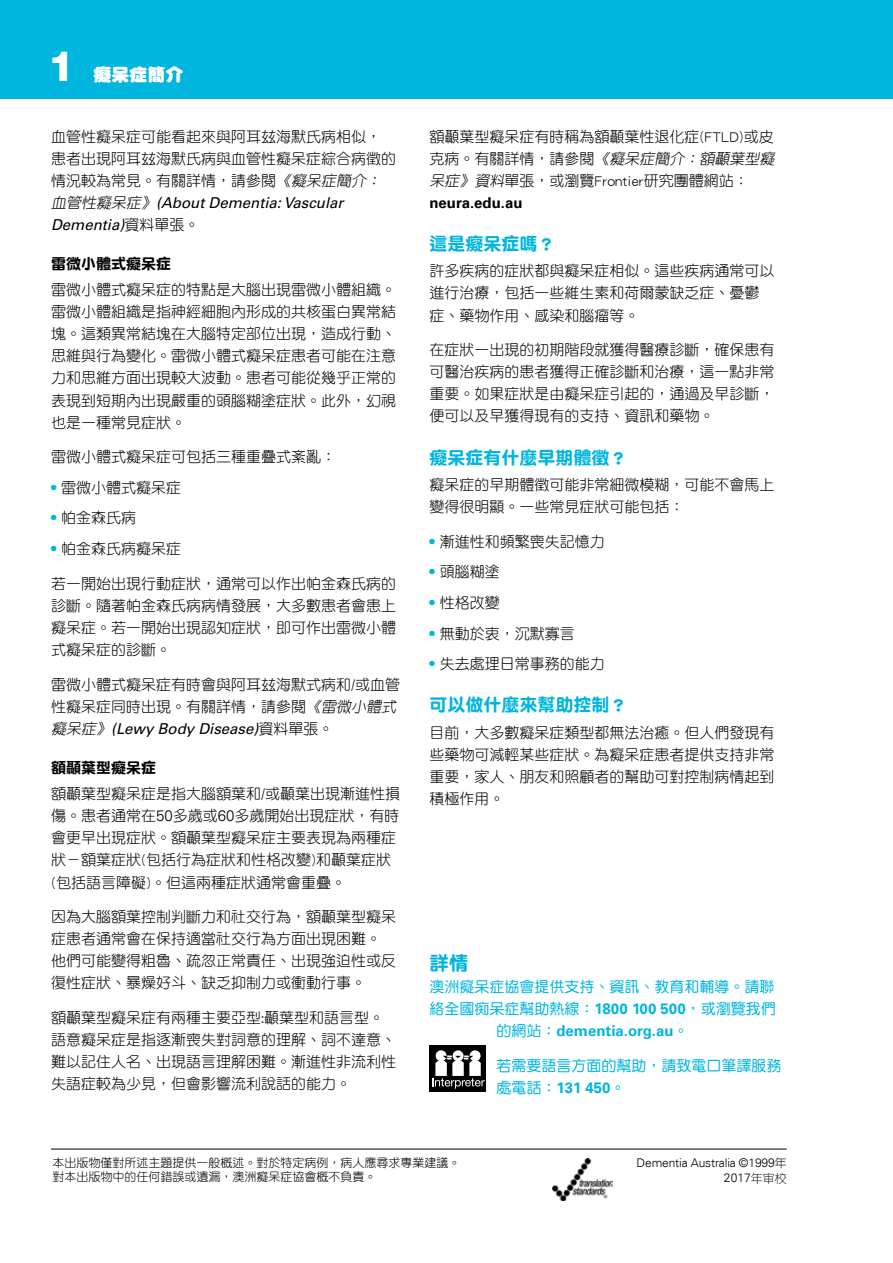
<style>
.page{position:relative;width:893px;height:1263px;background:#fff}
.page>*{position:absolute;margin:0;border:0;box-sizing:border-box;transform-origin:0 0}
.t1{font:800 42px "Helvetica Neue LT";color:#fff}
.t2{font:19.5px "DF Yuan Std W9";color:#00b6de}
.t3{font:18px "DF Yuan Std W9";color:#00b6de}
.t4{font:18px "DF Yuan Std W12";color:#fff}
.t5{font:15px/22px "DF Yuan Std W3";color:#000}
.t6{font:italic 15px/22px "Univers LT Std";color:#000}
.t7{font:15px/22px "DF Yuan Std W5";color:#00b6de}
.t8{font:700 15px "Univers LT Std";color:#00b6de}
.t9{font:15px "DF Yuan Std W9";color:#000}
.t10{font:700 15px "Univers LT Std";color:#000}
.t11{font:12px/14.4px "DF Yuan Std W3";color:#000}
.t12{font:300 12px/14.4px "Univers";letter-spacing:-.01em;color:#000;text-align:right}
.s1{font-style:italic}
.s2{font-family:"DF Yuan Std W3"}
.s3{font-family:"DF Yuan Std W3";font-style:normal}
.s4{font-family:"Univers LT Std";font-weight:700;color:#00b6de}
.s5{font-family:"Univers";font-weight:300}
.s6{font-family:"Univers LT Std";font-weight:700}
.s7{font-family:"DF Yuan Std W5";font-weight:400}
.s8{font-family:"DF Yuan Std W3";font-weight:400}
.s9{font-family:"ST Yuanti TC Light";font-weight:400}
</style>
<div class="page">
<hr style="left:51px;top:1149px;width:736px;height:1px;background:#000">
<div style="left:0;top:0;width:893px;height:99px;background:#00b6de"></div>
<div style="left:429px;top:1046px;width:57px;height:46px;background:#000"></div>
<div style="left:470px;top:1050px;width:11px;height:11px;background:#fff;border-radius:50%"></div>
<div style="left:436px;top:1050px;width:11px;height:11px;background:#fff;border-radius:50%"></div>
<div style="left:453px;top:1050px;width:11px;height:11px;background:#fff;border-radius:50%"></div>
<svg style="left:432px;top:1055px;width:53px;height:34px"></svg>
<img style="left:553px;top:1159px;width:60px;height:41px">
<h1 class="t1" style="left:48px;top:41px;width:28px">1</h1>
<p class="t4" style="left:94px;top:65px;width:91px">癡呆症簡介</p>
<p class="t5" style="left:51px;top:125px;width:346px">血管性癡呆症可能看起來與阿耳玆海默氏病相似，患者出現阿耳玆海默氏病與血管性癡呆症綜合病徵的情況較為常見。有關詳情，請參閱<span class="s1">《癡呆症簡介：</span></p>
<p class="t6" style="left:51px;top:192px;width:294px"><span class="s2">血管性癡呆症》</span>(About Dementia: Vascular<br>Dementia)<span class="s3">資料單張。</span></p>
<p class="t9" style="left:51px;top:255px;width:121px">雷微小體式癡呆症</p>
<p class="t5" style="left:51px;top:279px;width:346px;text-align:justify">雷微小體式癡呆症的特點是大腦出現雷微小體組織。雷微小體組織是指神經細胞內形成的共核蛋白異常結塊。這類異常結塊在大腦特定部位出現，造成行動、思維與行為變化。雷微小體式癡呆症患者可能在注意力和思維方面出現較大波動。患者可能從幾乎正常的表現到短期內出現嚴重的頭腦糊塗症狀。此外，幻視也是一種常見症狀。</p>
<p class="t5" style="left:51px;top:446px;width:286px">雷微小體式癡呆症可包括三種重疊式紊亂：</p>
<p class="t5" style="left:51px;top:476px;width:132px"><span class="s4">•</span> 雷微小體式癡呆症</p>
<p class="t5" style="left:51px;top:507px;width:87px"><span class="s4">•</span> 帕金森氏病</p>
<p class="t5" style="left:51px;top:537px;width:132px"><span class="s4">•</span> 帕金森氏病癡呆症</p>
<p class="t5" style="left:51px;top:572px;width:346px;text-align:justify">若一開始出現行動症狀，通常可以作出帕金森氏病的診斷。隨著帕金森氏病病情發展，大多數患者會患上癡呆症。若一開始出現認知症狀，即可作出雷微小體式癡呆症的診斷。</p>
<p class="t5" style="left:51px;top:673px;width:351px">雷微小體式癡呆症有時會與阿耳玆海默式病和/或血管性癡呆症同時出現。有關詳情，請參閱<span class="s1">《雷微小體式</span></p>
<p class="t6" style="left:51px;top:718px;width:284px"><span class="s2">癡呆症》</span>(Lewy Body Disease)<span class="s3">資料單張。</span></p>
<p class="t9" style="left:51px;top:759px;width:106px">額顳葉型癡呆症</p>
<p class="t5" style="left:51px;top:783px;width:351px">額顳葉型癡呆症是指大腦額葉和/或顳葉出現漸進性損傷。患者通常在<span class="s5">50</span>多歲或<span class="s5">60</span>多歲開始出現症狀，有時會更早出現症狀。額顳葉型癡呆症主要表現為兩種症狀－額葉症狀(包括行為症狀和性格改變)和顳葉症狀<br>(包括語言障礙)。但這兩種症狀通常會重疊。</p>
<p class="t5" style="left:51px;top:906px;width:346px">因為大腦額葉控制判斷力和社交行為，額顳葉型癡呆症患者通常會在保持適當社交行為方面出現困難。他們可能變得粗魯、疏忽正常責任、出現強迫性或反復性症狀、暴燥好斗、缺乏抑制力或衝動行事。</p>
<p class="t5" style="left:51px;top:1007px;width:346px">額顳葉型癡呆症有兩種主要亞型:顳葉型和語言型。語意癡呆症是指逐漸喪失對詞意的理解、詞不達意、難以記住人名、出現語言理解困難。漸進性非流利性失語症較為少見，但會影響流利說話的能力。</p>
<p class="t5" style="left:429px;top:125px;width:349px">額顳葉型癡呆症有時稱為額顳葉性退化症(FTLD)或皮克病。有關詳情，請參閱<span class="s1">《癡呆症簡介：額顳葉型癡呆症》資料</span>單張，或瀏覽Frontier研究團體網站：</p>
<p class="t10" style="left:429px;top:194px;width:95px">neura.edu.au</p>
<p class="t3" style="left:429px;top:234px;width:127px">這是癡呆症嗎？</p>
<p class="t5" style="left:429px;top:260px;width:346px">許多疾病的症狀都與癡呆症相似。這些疾病通常可以進行治療，包括一些維生素和荷爾蒙缺乏症、憂鬱症、藥物作用、感染和腦瘤等。</p>
<p class="t5" style="left:429px;top:339px;width:346px;text-align:justify">在症狀一出現的初期階段就獲得醫療診斷，確保患有可醫治疾病的患者獲得正確診斷和治療，這一點非常重要。如果症狀是由癡呆症引起的，通過及早診斷，便可以及早獲得現有的支持、資訊和藥物。</p>
<p class="t3" style="left:429px;top:447px;width:199px">癡呆症有什麼早期體徵？</p>
<p class="t5" style="left:429px;top:473px;width:346px">癡呆症的早期體徵可能非常細微模糊，可能不會馬上變得很明顯。一些常見症狀可能包括：</p>
<p class="t5" style="left:429px;top:530px;width:177px"><span class="s4">•</span> 漸進性和頻繁喪失記憶力</p>
<p class="t5" style="left:429px;top:561px;width:72px"><span class="s4">•</span> 頭腦糊塗</p>
<p class="t5" style="left:429px;top:591px;width:72px"><span class="s4">•</span> 性格改變</p>
<p class="t5" style="left:429px;top:622px;width:147px"><span class="s4">•</span> 無動於衷，沉默寡言</p>
<p class="t5" style="left:429px;top:652px;width:177px"><span class="s4">•</span> 失去處理日常事務的能力</p>
<p class="t3" style="left:429px;top:695px;width:199px">可以做什麼來幫助控制？</p>
<p class="t5" style="left:429px;top:721px;width:346px;text-align:justify">目前，大多數癡呆症類型都無法治癒。但人們發現有些藥物可減輕某些症狀。為癡呆症患者提供支持非常重要，家人、朋友和照顧者的幫助可對控制病情起到積極作用。</p>
<h2 class="t2" style="left:429px;top:952px;width:40px">詳情</h2>
<p class="t7" style="left:429px;top:975px;width:348px">澳洲癡呆症協會提供支持、資訊、教育和輔導。請聯絡全國痴呆症幫助熱線：<span class="s6">1800 100 500</span>，或瀏覽我們</p>
<p class="t8" style="left:496px;top:1022px;width:194px"><span class="s7">的網站：</span>dementia.org.au<span class="s7">。</span></p>
<p class="t7" style="left:496px;top:1054px;width:286px">若需要語言方面的幫助，請致電口筆譯服務</p>
<p class="t8" style="left:496px;top:1079px;width:131px"><span class="s7">處電話：</span>131 450<span class="s7">。</span></p>
<p class="t11" style="left:52px;top:1155px;width:409px">本出版物僅對所述主題提供一般概述。對於特定病例，病人應尋求專業建議。對本出版物中的任何錯誤或遺漏，澳洲癡呆症協會概不負責。</p>
<p class="t12" style="left:637px;top:1156px;width:152px">Dementia Australia ©1999<span class="s8">年<br></span>2017<span class="s9">年审校</span></p>
</div>
